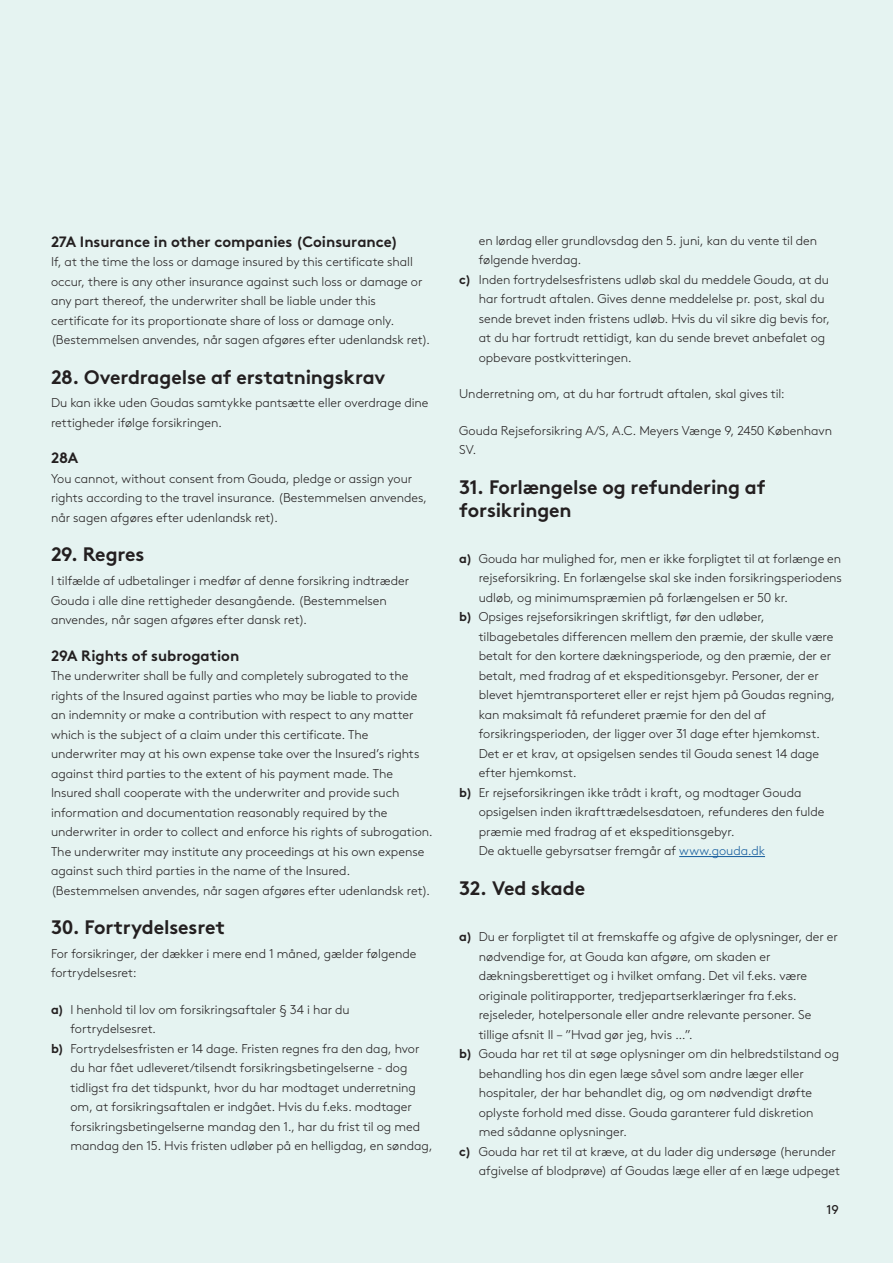
<style>
.page{position:relative;width:893px;height:1263px;background:#e5f3f1}
.page>*{position:absolute;margin:0;border:0;box-sizing:border-box;transform-origin:0 0}
.t1{font:700 19.5px/22.5px "Gjen Brown OT";letter-spacing:-.01em;color:#231f20}
.t2{font:15px "Gjen Brown OT Bold Alt";letter-spacing:-.005em;color:#231f20}
.t3{font:300 12.75px/19.5px "Gjen Brown OT";color:#231f20}
.t4{font:12.75px "Gjen Brown OT";color:#231f20}
.s1{font-weight:700}
.s2{color:#175d9e}
</style>
<div class="page">
<hr style="left:679px;top:856px;width:86px;height:1px;background:#175d9e">
<p class="t2" style="left:51px;top:229px;width:348px">27A Insurance in other companies (Coinsurance)</p>
<p class="t3" style="left:51px;top:251px;width:380px">If, at the time the loss or damage insured by this certificate shall occur, there is any other insurance against such loss or damage or any part thereof, the underwriter shall be liable under this certificate for its proportionate share of loss or damage only. (Bestemmelsen anvendes, når sagen afgøres efter udenlandsk ret).</p>
<h1 class="t1" style="left:51px;top:363px;width:336px">28. Overdragelse af erstatningskrav</h1>
<p class="t3" style="left:51px;top:392px;width:379px">Du kan ikke uden Goudas samtykke pantsætte eller overdrage dine rettigheder ifølge forsikringen.</p>
<p class="t2" style="left:51px;top:446px;width:29px">28A</p>
<p class="t3" style="left:51px;top:468px;width:378px">You cannot, without consent from Gouda, pledge or assign your rights according to the travel insurance. (Bestemmelsen anvendes, når sagen afgøres efter udenlandsk ret).</p>
<h1 class="t1" style="left:51px;top:541px;width:95px">29. Regres</h1>
<p class="t3" style="left:51px;top:570px;width:360px">I tilfælde af udbetalinger i medfør af denne forsikring indtræder<br>Gouda i alle dine rettigheder desangående. (Bestemmelsen anvendes, når sagen afgøres efter dansk ret).</p>
<p class="t2" style="left:51px;top:643px;width:190px">29A Rights of subrogation</p>
<p class="t3" style="left:51px;top:665px;width:383px">The underwriter shall be fully and completely subrogated to the rights of the Insured against parties who may be liable to provide an indemnity or make a contribution with respect to any matter which is the subject of a claim under this certificate. The underwriter may at his own expense take over the Insured’s rights against third parties to the extent of his payment made. The Insured shall cooperate with the underwriter and provide such information and documentation reasonably required by the underwriter in order to collect and enforce his rights of subrogation.<br>The underwriter may institute any proceedings at his own expense against such third parties in the name of the Insured. (Bestemmelsen anvendes, når sagen afgøres efter udenlandsk ret).</p>
<h1 class="t1" style="left:51px;top:914px;width:176px">30. Fortrydelsesret</h1>
<p class="t3" style="left:51px;top:943px;width:367px">For forsikringer, der dækker i mere end 1 måned, gælder følgende fortrydelsesret:</p>
<p class="t3" style="left:51px;top:999px;width:300px"><span class="s1">a)</span> I henhold til lov om forsikringsaftaler § 34 i har du</p>
<p class="t3" style="left:71px;top:1018px;width:87px">fortrydelsesret.</p>
<p class="t3" style="left:51px;top:1038px;width:370px"><span class="s1">b)</span> Fortrydelsesfristen er 14 dage. Fristen regnes fra den dag, hvor</p>
<p class="t3" style="left:71px;top:1057px;width:338px">du har fået udleveret/tilsendt forsikringsbetingelserne - dog</p>
<p class="t3" style="left:71px;top:1077px;width:347px">tidligst fra det tidspunkt, hvor du har modtaget underretning</p>
<p class="t3" style="left:71px;top:1096px;width:343px">om, at forsikringsaftalen er indgået. Hvis du f.eks. modtager</p>
<p class="t3" style="left:71px;top:1116px;width:351px">forsikringsbetingelserne mandag den 1., har du frist til og med</p>
<p class="t3" style="left:71px;top:1135px;width:364px">mandag den 15. Hvis fristen udløber på en helligdag, en søndag,</p>
<p class="t3" style="left:479px;top:230px;width:340px">en lørdag eller grundlovsdag den 5. juni, kan du vente til den</p>
<p class="t3" style="left:479px;top:249px;width:104px">følgende hverdag.</p>
<p class="t3" style="left:459px;top:269px;width:371px"><span class="s1">c)</span> Inden fortrydelsesfristens udløb skal du meddele Gouda, at du</p>
<p class="t3" style="left:479px;top:288px;width:347px">har fortrudt aftalen. Gives denne meddelelse pr. post, skal du</p>
<p class="t3" style="left:479px;top:308px;width:353px">sende brevet inden fristens udløb. Hvis du vil sikre dig bevis for,</p>
<p class="t3" style="left:479px;top:327px;width:348px">at du har fortrudt rettidigt, kan du sende brevet anbefalet og</p>
<p class="t3" style="left:479px;top:347px;width:154px">opbevare postkvitteringen.</p>
<p class="t3" style="left:459px;top:383px;width:327px">Underretning om, at du har fortrudt aftalen, skal gives til:</p>
<p class="t3" style="left:459px;top:420px;width:374px">Gouda Rejseforsikring A/S, A.C. Meyers Vænge 9, 2450 København<br>SV.</p>
<h1 class="t1" style="left:459px;top:474px;width:308px">31. Forlængelse og refundering af forsikringen</h1>
<p class="t3" style="left:459px;top:548px;width:383px"><span class="s1">a)</span> Gouda har mulighed for, men er ikke forpligtet til at forlænge en</p>
<p class="t3" style="left:479px;top:567px;width:365px">rejseforsikring. En forlængelse skal ske inden forsikringsperiodens</p>
<p class="t3" style="left:479px;top:587px;width:311px">udløb, og minimumspræmien på forlængelsen er 50 kr.</p>
<p class="t3" style="left:459px;top:606px;width:307px"><span class="s1">b)</span> Opsiges rejseforsikringen skriftligt, før den udløber,</p>
<p class="t3" style="left:479px;top:626px;width:356px">tilbagebetales differencen mellem den præmie, der skulle være</p>
<p class="t3" style="left:479px;top:645px;width:354px">betalt for den kortere dækningsperiode, og den præmie, der er</p>
<p class="t3" style="left:479px;top:665px;width:342px">betalt, med fradrag af et ekspeditionsgebyr. Personer, der er</p>
<p class="t3" style="left:479px;top:684px;width:358px">blevet hjemtransporteret eller er rejst hjem på Goudas regning,</p>
<p class="t3" style="left:479px;top:704px;width:289px">kan maksimalt få refunderet præmie for den del af</p>
<p class="t3" style="left:479px;top:723px;width:343px">forsikringsperioden, der ligger over 31 dage efter hjemkomst.</p>
<p class="t3" style="left:479px;top:743px;width:342px">Det er et krav, at opsigelsen sendes til Gouda senest 14 dage</p>
<p class="t3" style="left:479px;top:762px;width:99px">efter hjemkomst.</p>
<p class="t3" style="left:459px;top:782px;width:344px"><span class="s1">b)</span> Er rejseforsikringen ikke trådt i kraft, og modtager Gouda</p>
<p class="t3" style="left:479px;top:801px;width:347px">opsigelsen inden ikrafttrædelsesdatoen, refunderes den fulde</p>
<p class="t3" style="left:479px;top:821px;width:257px">præmie med fradrag af et ekspeditionsgebyr.</p>
<p class="t3" style="left:479px;top:840px;width:288px">De aktuelle gebyrsatser fremgår af <span class="s2">www.gouda.dk</span></p>
<h1 class="t1" style="left:459px;top:875px;width:127px">32. Ved skade</h1>
<p class="t3" style="left:459px;top:926px;width:380px"><span class="s1">a)</span> Du er forpligtet til at fremskaffe og afgive de oplysninger, der er</p>
<p class="t3" style="left:479px;top:945px;width:293px">nødvendige for, at Gouda kan afgøre, om skaden er</p>
<p class="t3" style="left:479px;top:965px;width:330px">dækningsberettiget og i hvilket omfang. Det vil f.eks. være</p>
<p class="t3" style="left:479px;top:984px;width:319px">originale politirapporter, tredjepartserklæringer fra f.eks.</p>
<p class="t3" style="left:479px;top:1004px;width:334px">rejseleder, hotelpersonale eller andre relevante personer. Se</p>
<p class="t3" style="left:479px;top:1023px;width:216px">tillige afsnit II – ”Hvad gør jeg, hvis …”.</p>
<p class="t3" style="left:459px;top:1043px;width:381px"><span class="s1">b)</span> Gouda har ret til at søge oplysninger om din helbredstilstand og</p>
<p class="t3" style="left:479px;top:1062px;width:327px">behandling hos din egen læge såvel som andre læger eller</p>
<p class="t3" style="left:479px;top:1082px;width:335px">hospitaler, der har behandlet dig, og om nødvendigt drøfte</p>
<p class="t3" style="left:479px;top:1101px;width:336px">oplyste forhold med disse. Gouda garanterer fuld diskretion</p>
<p class="t3" style="left:479px;top:1121px;width:150px">med sådanne oplysninger.</p>
<p class="t3" style="left:459px;top:1140px;width:378px"><span class="s1">c)</span> Gouda har ret til at kræve, at du lader dig undersøge (herunder</p>
<p class="t3" style="left:479px;top:1160px;width:363px">afgivelse af blodprøve) af Goudas læge eller af en læge udpeget</p>
<p class="t4" style="left:827px;top:1200px;width:14px">19</p>
</div>
